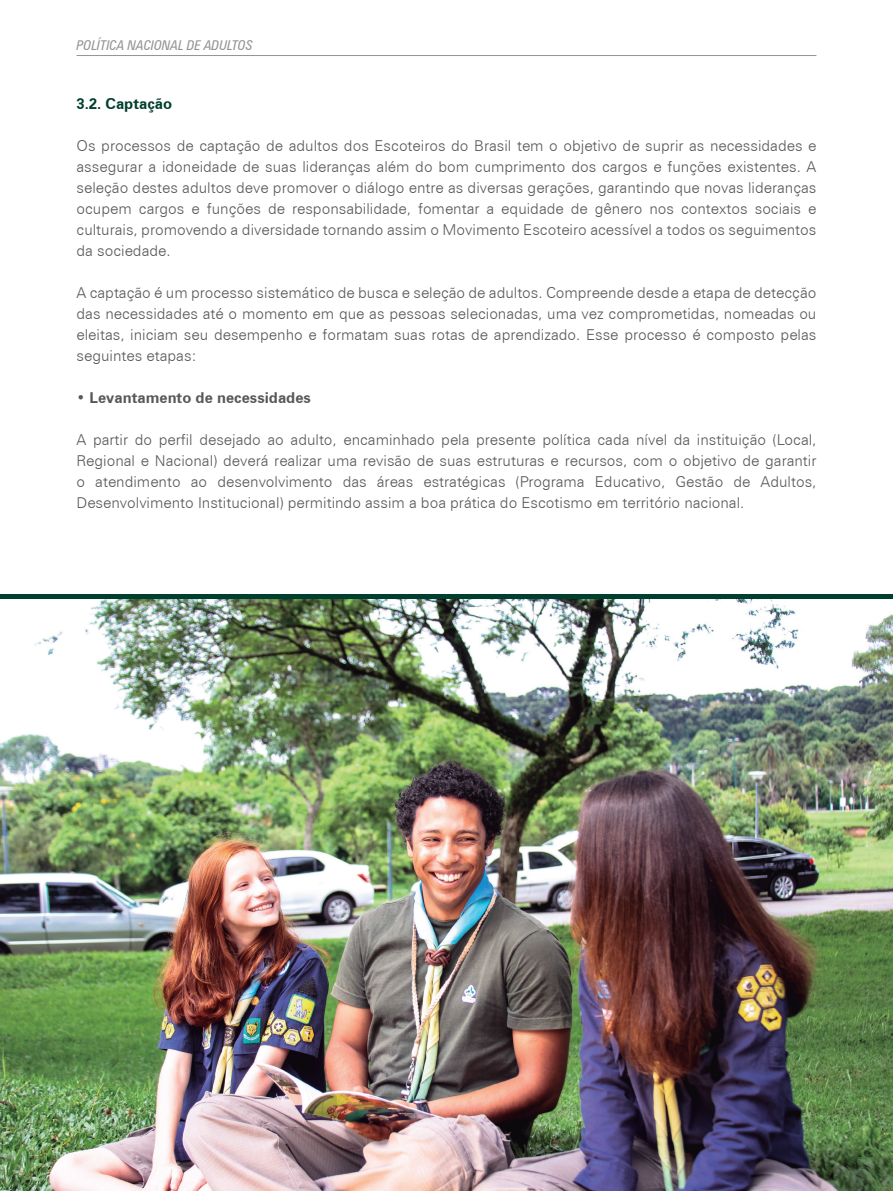
<style>
.page{position:relative;width:893px;height:1191px;background:#fff}
.page>*{position:absolute;margin:0;border:0;box-sizing:border-box;transform-origin:0 0}
.t1{font:300 15px/21px "Zurich BT";color:#57585a;text-align:justify}
.t2{font:700 15px "Zurich BT";color:#57585a}
.t3{font:700 15px "Zurich BT";color:#003f2d}
.t4{font:italic condensed 13.5px "Zurich BT";color:#939598}
</style>
<div class="page">
<hr style="left:77px;top:55px;width:739px;height:1px;background:#939598">
<img style="left:0;top:598px;width:893px;height:593px">
<hr style="left:0;top:594px;width:893px;height:4px;background:#003f2d">
<p class="t4" style="left:77px;top:37px;width:178px">POLÍTICA NACIONAL DE ADULTOS</p>
<p class="t3" style="left:77px;top:95px;width:97px">3.2. Captação</p>
<p class="t1" style="left:77px;top:135px;width:741px">Os processos de captação de adultos dos Escoteiros do Brasil tem o objetivo de suprir as necessidades e assegurar a idoneidade de suas lideranças além do bom cumprimento dos cargos e funções existentes. A seleção destes adultos deve promover o diálogo entre as diversas gerações, garantindo que novas lideranças ocupem cargos e funções de responsabilidade, fomentar a equidade de gênero nos contextos sociais e culturais, promovendo a diversidade tornando assim o Movimento Escoteiro acessível a todos os seguimentos da sociedade.</p>
<p class="t1" style="left:77px;top:282px;width:741px">A captação é um processo sistemático de busca e seleção de adultos. Compreende desde a etapa de detecção das necessidades até o momento em que as pessoas selecionadas, uma vez comprometidas, nomeadas ou eleitas, iniciam seu desempenho e formatam suas rotas de aprendizado. Esse processo é composto pelas seguintes etapas:</p>
<p class="t2" style="left:77px;top:389px;width:236px">• Levantamento de necessidades</p>
<p class="t1" style="left:77px;top:429px;width:741px">A partir do perfil desejado ao adulto, encaminhado pela presente política cada nível da instituição (Local, Regional e Nacional) deverá realizar uma revisão de suas estruturas e recursos, com o objetivo de garantir o atendimento ao desenvolvimento das áreas estratégicas (Programa Educativo, Gestão de Adultos, Desenvolvimento Institucional) permitindo assim a boa prática do Escotismo em território nacional.</p>
</div>
